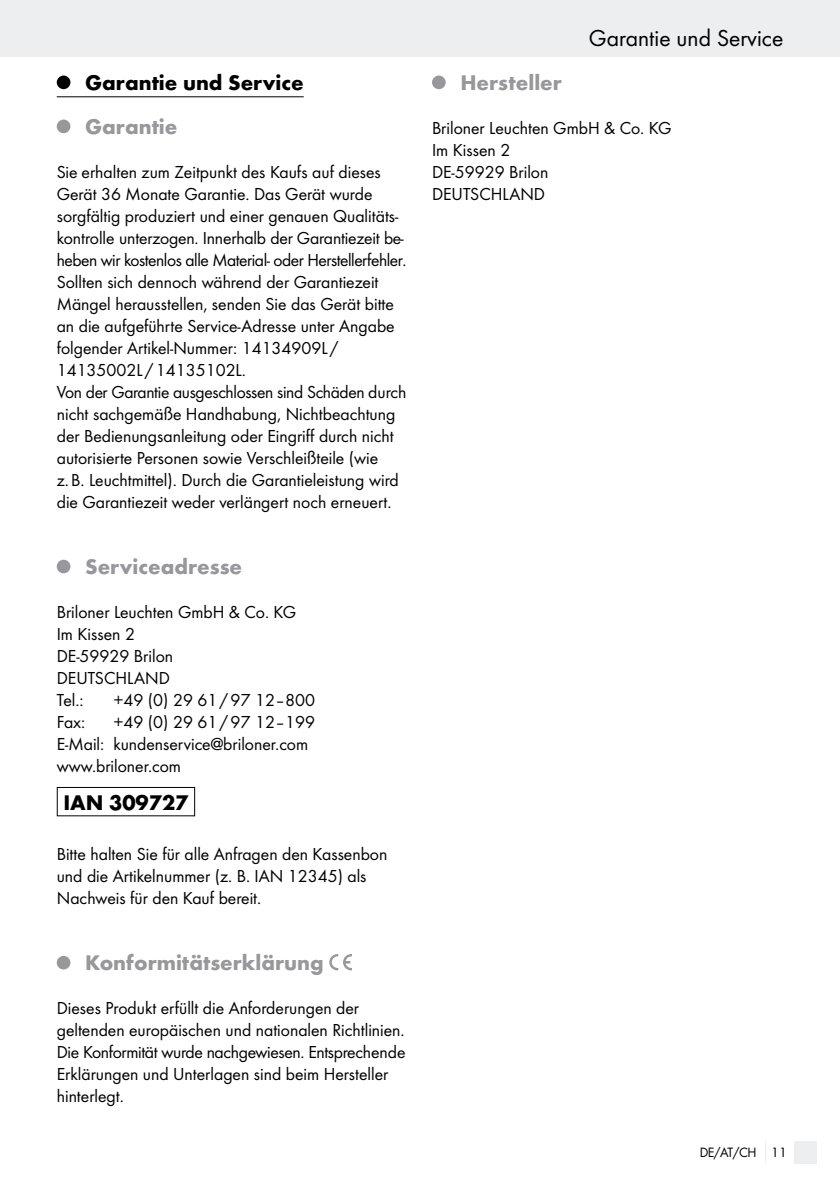
<style>
.page{position:relative;width:840px;height:1191px;background:#fff}
.page>*{position:absolute;margin:0;border:0;box-sizing:border-box;transform-origin:0 0}
.t1{font:24px "Futura Boo";color:#000}
.t2{font:700 22px "Futura";color:#97979c}
.t3{font:700 22px "Futura";color:#000}
.t4{font:18px/22px "Futura Boo";color:#000}
.t5{font:14px "Futura Boo";letter-spacing:-.03em;color:#000}
</style>
<div class="page">
<div style="left:0;top:0;width:839px;height:57px;background:#eceeef"></div>
<div style="left:794px;top:1140px;width:22px;height:23px;background:#eceeef"></div>
<hr style="left:57px;top:96px;width:246px;height:1px;background:#000">
<div style="left:57px;top:76px;width:13px;height:13px;background:#000;border-radius:50%"></div>
<div style="left:57px;top:120px;width:13px;height:13px;background:#97979c;border-radius:50%"></div>
<div style="left:57px;top:560px;width:13px;height:13px;background:#97979c;border-radius:50%"></div>
<div style="left:57px;top:787px;width:138px;height:29px;border:1px solid #000"></div>
<div style="left:57px;top:956px;width:13px;height:13px;background:#97979c;border-radius:50%"></div>
<svg style="left:329px;top:954px;width:23px;height:16px"></svg>
<div style="left:432px;top:76px;width:13px;height:13px;background:#97979c;border-radius:50%"></div>
<p class="t3" style="left:85px;top:69px;width:220px">Garantie und Service</p>
<p class="t2" style="left:85px;top:113px;width:94px">Garantie</p>
<p class="t4" style="left:57px;top:161px;width:351px">Sie erhalten zum Zeitpunkt des Kaufs auf dieses Gerät 36 Monate Garantie. Das Gerät wurde sorgfältig produziert und einer genauen Qualitäts&shy;kontrolle unterzogen. Innerhalb der Garantiezeit be&shy;heben wir kostenlos alle Material- oder Herstellerfehler.<br>Sollten sich dennoch während der Garantiezeit Mängel herausstellen, senden Sie das Gerät bitte an die aufgeführte Service-Adresse unter Angabe folgender Artikel-Nummer: 14134909L / 14135002L /14135102L.<br>Von der Garantie ausgeschlossen sind Schäden durch nicht sachgemäße Handhabung, Nichtbeachtung der Bedienungsanleitung oder Eingriff durch nicht autorisierte Personen sowie Verschleißteile (wie z.B. Leuchtmittel). Durch die Garantieleistung wird die Garantiezeit weder verlängert noch erneuert.</p>
<p class="t2" style="left:85px;top:553px;width:158px">Serviceadresse</p>
<p class="t4" style="left:57px;top:601px;width:241px">Briloner Leuchten GmbH &amp; Co. KG<br>Im Kissen 2<br>DE-59929 Brilon<br>DEUTSCHLAND<br>Tel.:</p>
<p class="t4" style="left:113px;top:689px;width:203px">+49 (0) 29 61/97 12–800</p>
<p class="t4" style="left:57px;top:711px;width:260px;text-indent:57px">+49 (0) 29 61/97 12–199<br>E-Mail: kundenservice@briloner.com www.briloner.com</p>
<p class="t3" style="left:63px;top:788px;width:126px">IAN 309727</p>
<p class="t4" style="left:57px;top:843px;width:332px">Bitte halten Sie für alle Anfragen den Kassenbon und die Artikelnummer (z. B. IAN 12345) als<br>Nachweis für den Kauf bereit.</p>
<p class="t4" style="left:57px;top:711px;width:30px">Fax:</p>
<p class="t2" style="left:85px;top:949px;width:240px">Konformitätserklärung</p>
<p class="t4" style="left:57px;top:997px;width:350px">Dieses Produkt erfüllt die Anforderungen der geltenden europäischen und nationalen Richtlinien.<br>Die Konformität wurde nachgewiesen. Entsprechende Erklärungen und Unterlagen sind beim Hersteller hinterlegt.</p>
<h1 class="t1" style="left:588px;top:24px;width:196px">Garantie und Service</h1>
<p class="t2" style="left:460px;top:69px;width:103px">Hersteller</p>
<p class="t4" style="left:432px;top:117px;width:241px">Briloner Leuchten GmbH &amp; Co. KG<br>Im Kissen 2<br>DE-59929 Brilon<br>DEUTSCHLAND</p>
<p class="t5" style="left:699px;top:1144px;width:88px">DE/AT/CH 11</p>
</div>
